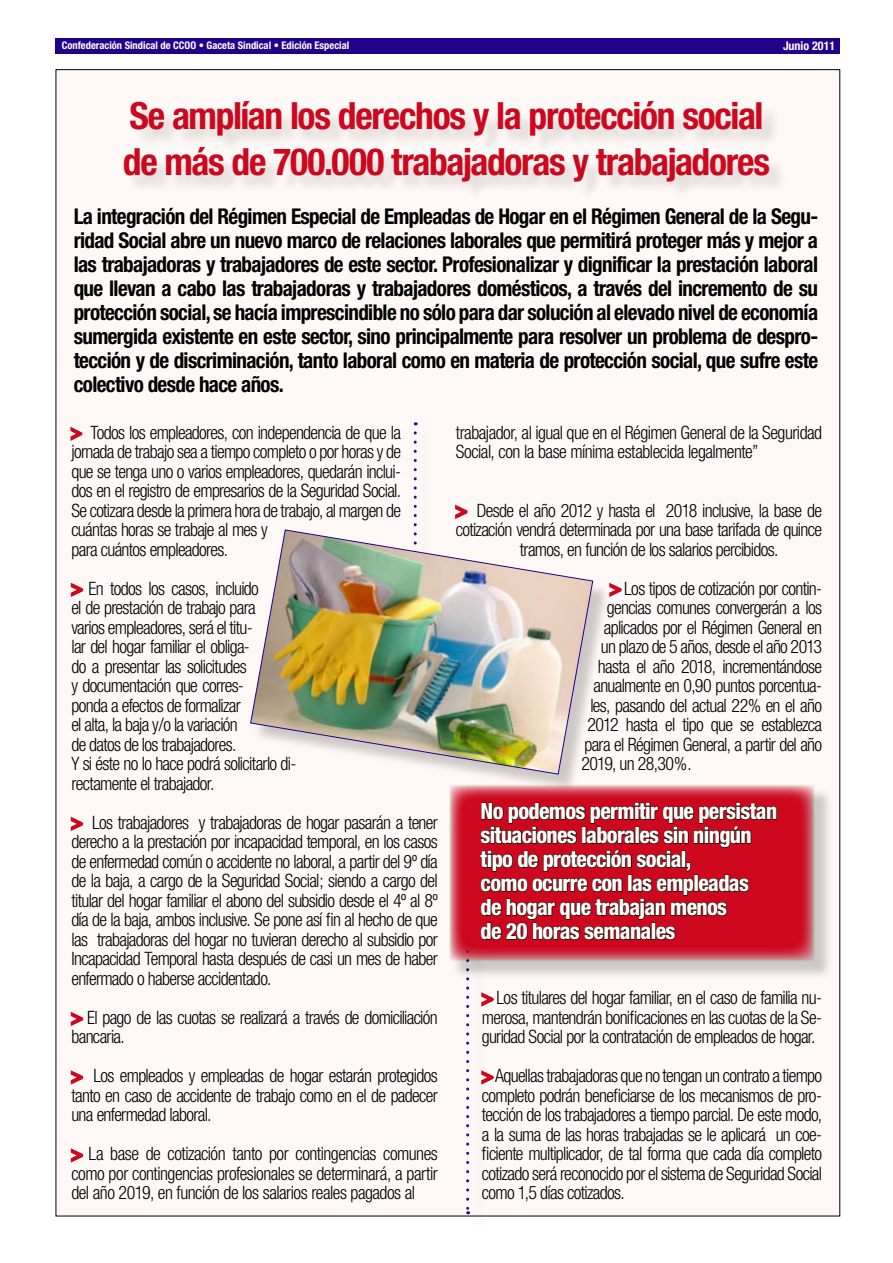
<style>
.page{position:relative;width:893px;height:1263px;background:#fff}
.page>*{position:absolute;margin:0;border:0;box-sizing:border-box;transform-origin:0 0}
.t1{font:700 condensed 37.5px/45.8px "Helvetica Neue";letter-spacing:-.035em;color:#cc071e}
.t2{font:800 condensed 22.5px/24px "Helvetica Neue";letter-spacing:-.03em;color:#fffff9;scale:.96 1}
.t3{font:700 condensed 21.75px/24px "Helvetica Neue";letter-spacing:-.03em;color:#000;text-align:justify}
.t4{font:300 condensed 18.45px/19.5px "Helvetica Neue";letter-spacing:-.035em;color:#000;text-align:justify}
.t5{font:700 condensed 12px "Helvetica Neue";color:#fff}
.t6{font:700 condensed 10.5px "Helvetica Neue";color:#fff}
.s1{color:#cc071e}
</style>
<div class="page">
<div style="left:56px;top:70px;width:784px;height:1146px;background:#fef9f6"></div>
<div style="left:125px;top:102px;width:664px;height:99px;background:#000;opacity:.14"></div>
<svg style="left:70px;top:582px;width:14px;height:15px"></svg>
<svg style="left:70px;top:816px;width:14px;height:15px"></svg>
<svg style="left:70px;top:1011px;width:14px;height:15px"></svg>
<svg style="left:70px;top:1070px;width:14px;height:15px"></svg>
<svg style="left:70px;top:1148px;width:14px;height:15px"></svg>
<svg style="left:455px;top:504px;width:13px;height:15px"></svg>
<svg style="left:612px;top:584px;width:10px;height:12px"></svg>
<svg style="left:488px;top:995px;width:6px;height:9px"></svg>
<svg style="left:488px;top:1073px;width:6px;height:9px"></svg>
<div style="left:468px;top:925px;width:20px;height:308px;background:#fcf7f5"></div>
<svg style="left:466px;top:980px;width:3px;height:234px"></svg>
<svg style="left:414px;top:433px;width:3px;height:94px"></svg>
<div style="left:252px;top:531px;width:360px;height:263px;background:#000;opacity:.2"></div>
<img style="left:250px;top:529px;width:343px;height:245px">
<div style="left:451px;top:785px;width:384px;height:195px;background:#000;opacity:.2"></div>
<svg style="left:452px;top:787px;width:360px;height:171px;background:#ce2336"></svg>
<svg style="left:480px;top:802px;width:297px;height:138px;background:#a10517"></svg>
<div style="left:55px;top:38px;width:785px;height:15px;background:#23008a"></div>
<svg style="left:70px;top:426px;width:13px;height:15px"></svg>
<p class="t6" style="left:62px;top:39px;width:289px">Confederación Sindical de CCOO • Gaceta Sindical • Edición Especial</p>
<p class="t5" style="left:783px;top:39px;width:54px">Junio 2011</p>
<h1 class="t1" style="left:123px;top:92px;width:649px">Se amplían los derechos y la protección social de más de 700.000 trabajadoras y trabajadores</h1>
<p class="t3" style="left:74px;top:204px;width:746px">La integración del Régimen Especial de Empleadas de Hogar en el Régimen General de la Segu&shy;ridad Social abre un nuevo marco de relaciones laborales que permitirá proteger más y mejor a las trabajadoras y trabajadores de este sector. Profesionalizar y dignificar la prestación laboral que llevan a cabo las trabajadoras y trabajadores domésticos, a través del incremento de su protección social, se hacía imprescindible no sólo para dar solución al elevado nivel de economía sumergida existente en este sector, sino principalmente para resolver un problema de despro&shy;tección y de discriminación, tanto laboral como en materia de protección social, que sufre este colectivo desde hace años.</p>
<p class="t4" style="left:71px;top:422px;width:331px;text-align:left;text-indent:19px">Todos los empleadores, con independencia de que la jornada de trabajo sea a tiempo completo o por horas y de que se tenga uno o varios empleadores, quedarán inclui&shy;dos en el registro de empresarios de la Seguridad Social.<br>Se cotizara desde la primera hora de trabajo, al margen de cuántas horas se trabaje al mes y<br>para cuántos empleadores.</p>
<p class="t4" style="left:71px;top:578px;width:226px;text-align:left"><span class="s1">&gt;</span> En todos los casos, incluido<br>el de prestación de trabajo para<br>varios empleadores, será el titu-<br>lar del hogar familiar el obliga-<br>do a presentar las solicitudes<br>y documentación que corres-<br>ponda a efectos de formalizar<br>el alta, la baja y/o la variación<br>de datos de los trabajadores.<br>Y si éste no lo hace podrá solicitarlo di&shy;rectamente el trabajador.</p>
<p class="t4" style="left:71px;top:812px;width:368px"><span class="s1">&gt;</span> Los trabajadores y trabajadoras de hogar pasarán a tener derecho a la prestación por incapacidad temporal, en los casos de enfermedad común o accidente no laboral, a partir del 9º día de la baja, a cargo de la Seguridad Social; siendo a cargo del titular del hogar familiar el abono del subsidio desde el 4º al 8º día de la baja, ambos inclusive. Se pone así fin al hecho de que las trabajadoras del hogar no tuvieran derecho al subsidio por Incapacidad Temporal hasta después de casi un mes de haber enfermado o haberse accidentado.</p>
<p class="t4" style="left:71px;top:1007px;width:368px"><span class="s1">&gt;</span> El pago de las cuotas se realizará a través de domiciliación bancaria.</p>
<p class="t4" style="left:71px;top:1066px;width:368px"><span class="s1">&gt;</span> Los empleados y empleadas de hogar estarán protegidos tanto en caso de accidente de trabajo como en el de padecer una enfermedad laboral.</p>
<p class="t4" style="left:71px;top:1144px;width:368px"><span class="s1">&gt;</span> La base de cotización tanto por contingencias comunes como por contingencias profesionales se determinará, a partir del año 2019, en función de los salarios reales pagados al</p>
<p class="t4" style="left:456px;top:422px;width:368px">trabajador, al igual que en el Régimen General de la Seguridad<br>Social, con la base mínima establecida legalmente”</p>
<p class="t4" style="left:456px;top:500px;width:368px"><span class="s1">&gt;</span> Desde el año 2012 y hasta el 2018 inclusive, la base de</p>
<p class="t4" style="left:456px;top:520px;width:368px">cotización vendrá determinada por una base tarifada de quince</p>
<p class="t4" style="left:520px;top:539px;width:260px">tramos, en función de los salarios percibidos.</p>
<p class="t4" style="left:610px;top:578px;width:214px"><span class="s1">&gt;</span> Los tipos de cotización por contin-</p>
<p class="t4" style="left:607px;top:598px;width:217px">gencias comunes convergerán a los</p>
<p class="t4" style="left:604px;top:617px;width:220px">aplicados por el Régimen General en</p>
<p class="t4" style="left:601px;top:637px;width:223px">un plazo de 5 años, desde el año 2013</p>
<p class="t4" style="left:598px;top:656px;width:226px">hasta el año 2018, incrementándose</p>
<p class="t4" style="left:593px;top:676px;width:230px">anualmente en 0,90 puntos porcentua-</p>
<p class="t4" style="left:590px;top:695px;width:233px">les, pasando del actual 22% en el año</p>
<p class="t4" style="left:587px;top:715px;width:236px">2012 hasta el tipo que se establezca</p>
<p class="t4" style="left:584px;top:734px;width:239px">para el Régimen General, a partir del año</p>
<p class="t4" style="left:581px;top:754px;width:112px">2019, un 28,30%.</p>
<p class="t2" style="left:481px;top:799px;width:310px">No podemos permitir que persistan situaciones laborales sin ningún tipo de protección social,<br>como ocurre con las empleadas<br>de hogar que trabajan menos<br>de 20 horas semanales</p>
<p class="t4" style="left:482px;top:988px;width:342px"><span class="s1">&gt;</span> Los titulares del hogar familiar, en el caso de familia nu&shy;merosa, mantendrán bonificaciones en las cuotas de la Se&shy;guridad Social por la contratación de empleados de hogar.</p>
<p class="t4" style="left:482px;top:1066px;width:342px"><span class="s1">&gt;</span> Aquellas trabajadoras que no tengan un contrato a tiempo completo podrán beneficiarse de los mecanismos de pro&shy;tección de los trabajadores a tiempo parcial. De este modo, a la suma de las horas trabajadas se le aplicará un coe&shy;ficiente multiplicador, de tal forma que cada día completo cotizado será reconocido por el sistema de Seguridad Social como 1,5 días cotizados.</p>
</div>
